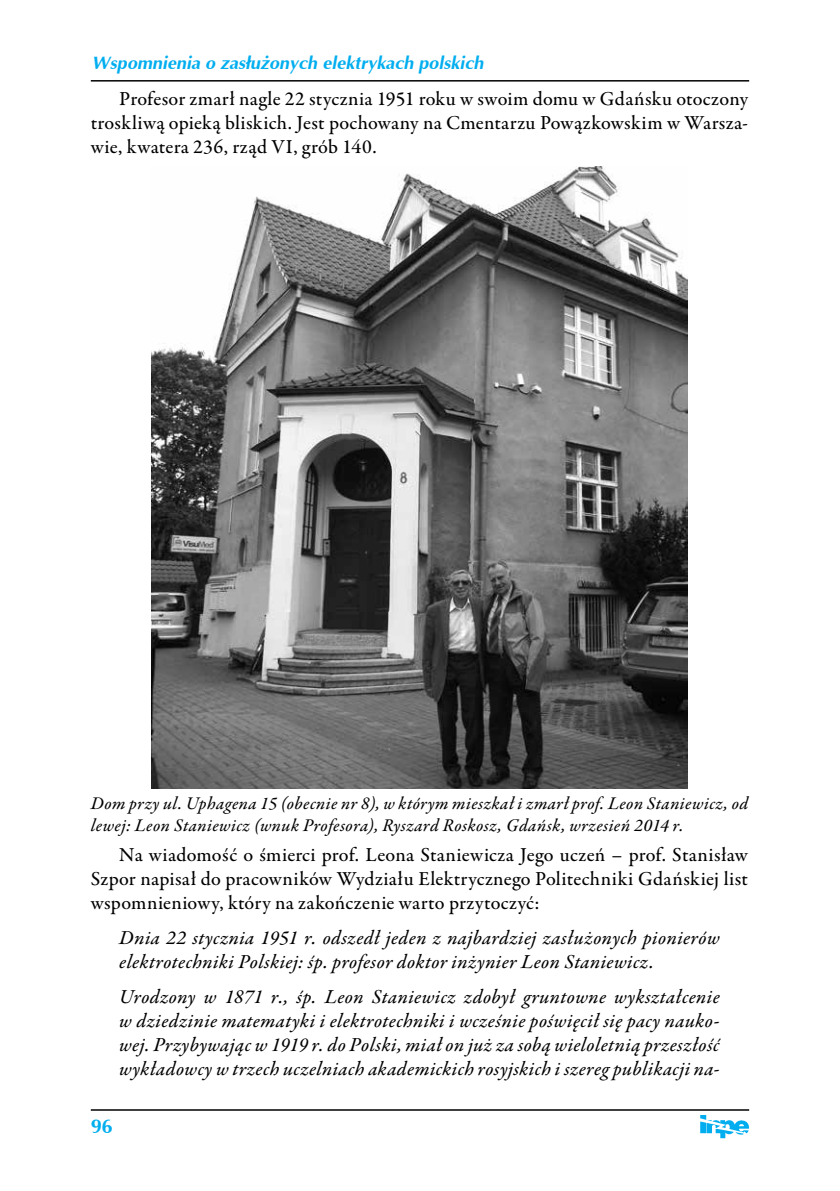
<style>
.page{position:relative;width:840px;height:1191px;background:#fff}
.page>*{position:absolute;margin:0;border:0;box-sizing:border-box;transform-origin:0 0}
.t1{font:20px/24px "Garamond Premr Pro Med It";letter-spacing:.02em;color:#000}
.t2{font:500 20px/24px "Garamond Premr Pro";letter-spacing:.015em;color:#000;text-align:justify}
.t3{font:700 20px "Ottawa";color:#00aeef}
.t4{font:18px/21.6px "Garamond Premr Pro Med It";letter-spacing:.025em;color:#000}
.t5{font:italic 700 18px "Ottawa";color:#00aeef}
</style>
<div class="page">
<svg style="left:700px;top:1115px;width:48px;height:23px"></svg>
<hr style="left:91px;top:80px;width:657px;height:2px;background:#000">
<hr style="left:91px;top:1109px;width:657px;height:1px;background:#000">
<img style="left:152px;top:166px;width:534px;height:622px">
<p class="t5" style="left:92px;top:51px;width:393px">Wspomnienia o zasłużonych elektrykach polskich</p>
<p class="t2" style="left:91px;top:87px;width:658px;text-indent:28px">Profesor zmarł nagle 22 stycznia 1951 roku w swoim domu w Gdańsku otoczony troskliwą opieką bliskich. Jest pochowany na Cmentarzu Powązkowskim w Warsza&shy;wie, kwatera 236, rząd VI, grób 140.</p>
<p class="t4" style="left:91px;top:794px;width:658px">Dom przy ul. Uphagena 15 (obecnie nr 8), w którym mieszkał i zmarł prof. Leon Staniewicz, od lewej: Leon Staniewicz (wnuk Profesora), Ryszard Roskosz, Gdańsk, wrzesień 2014 r.</p>
<p class="t2" style="left:91px;top:843px;width:658px;text-indent:28px">Na wiadomość o śmierci prof. Leona Staniewicza Jego uczeń – prof. Stanisław Szpor napisał do pracowników Wydziału Elektrycznego Politechniki Gdańskiej list wspomnieniowy, który na zakończenie warto przytoczyć:</p>
<p class="t1" style="left:119px;top:927px;width:601px">Dnia 22 stycznia 1951 r. odszedł jeden z najbardziej zasłużonych pionierów elektrotechniki Polskiej: śp. profesor doktor inżynier Leon Staniewicz.</p>
<p class="t1" style="left:119px;top:986px;width:601px;text-align:justify">Urodzony w 1871 r., śp. Leon Staniewicz zdobył gruntowne wykształcenie w dziedzinie matematyki i elektrotechniki i wcześnie poświęcił się pacy nauko&shy;wej. Przybywając w 1919 r. do Polski, miał on już za sobą wieloletnią przeszłość wykładowcy w trzech uczelniach akademickich rosyjskich i szereg publikacji na-</p>
<p class="t3" style="left:91px;top:1114px;width:24px">96</p>
</div>
